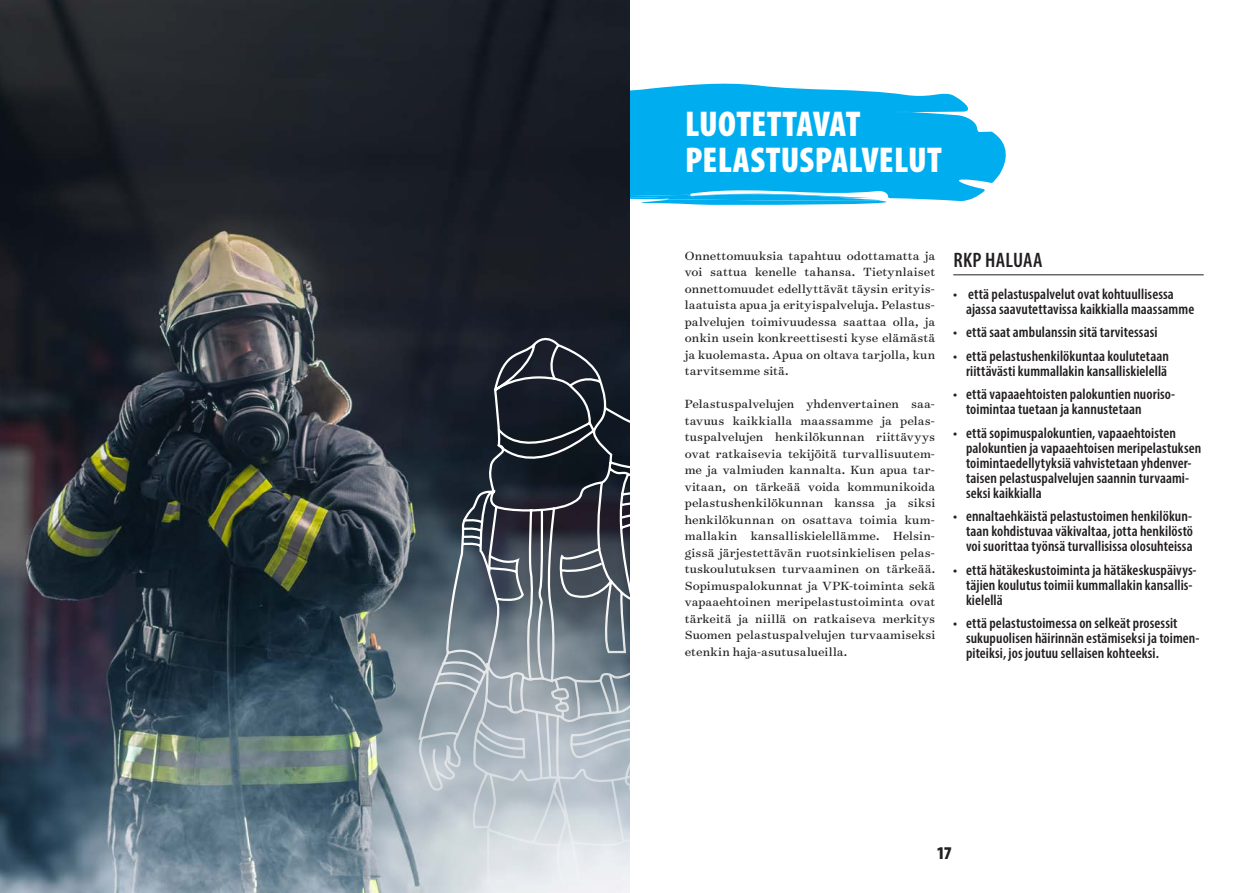
<style>
.page{position:relative;width:1259px;height:893px;background:#fff}
.page>*{position:absolute;margin:0;border:0;box-sizing:border-box;transform-origin:0 0}
.t1{font:900 condensed 36px "Myriad Pro";letter-spacing:.005em;color:#fff}
.VI_VILL{font:600 condensed 21px "Myriad Pro";letter-spacing:.01em;color:#231f20}
.t2{font:900 condensed 18px "Myriad Pro";color:#231f20}
.VI_VILL-2{font:600 condensed 15px/15px "Myriad Pro";letter-spacing:.005em;color:#231f20}
.t3{font:13.5px/16.5px "Surveyor Text";letter-spacing:.005em;color:#231f20;text-align:justify}
</style>
<div class="page">
<svg style="left:629px;top:81px;width:377px;height:120px;background:#23b8f0"></svg>
<svg style="left:889px;top:112px;width:22px;height:1px"></svg>
<svg style="left:629px;top:192px;width:268px;height:13px"></svg>
<img style="left:0;top:0;width:629px;height:893px">
<svg style="left:417px;top:336px;width:213px;height:551px;background:#727b84"></svg>
<hr style="left:953px;top:275px;width:250px;height:1px;background:#231f20">
<p class="t1" style="left:685px;top:101px;width:177px">LUOTETTAVAT</p>
<p class="t1" style="left:685px;top:137px;width:258px">PELASTUSPALVELUT</p>
<p class="t3" style="left:685px;top:247px;width:252px">Onnettomuuksia tapahtuu odottamatta ja voi sattua kenelle tahansa. Tietynlaiset onnettomuudet edellyttävät täysin erityis&shy;laatuista apua ja erityispalveluja. Pelastus&shy;palvelujen toimivuudessa saattaa olla, ja onkin usein konkreettisesti kyse elämästä ja kuolemasta. Apua on oltava tarjolla, kun tarvitsemme sitä.</p>
<p class="t3" style="left:685px;top:395px;width:252px">Pelastuspalvelujen yhdenvertainen saa&shy;tavuus kaikkialla maassamme ja pelas&shy;tuspalvelujen henkilökunnan riittävyys ovat ratkaisevia tekijöitä turvallisuutem&shy;me ja valmiuden kannalta. Kun apua tar&shy;vitaan, on tärkeää voida kommunikoida pelastushenkilökunnan kanssa ja siksi henkilökunnan on osattava toimia kum&shy;mallakin kansalliskielellämme. Helsin&shy;gissä järjestettävän ruotsinkielisen pelas&shy;tuskoulutuksen turvaaminen on tärkeää.<br>Sopimuspalokunnat ja VPK-toiminta sekä vapaaehtoinen meripelastustoiminta ovat tärkeitä ja niillä on ratkaiseva merkitys Suomen pelastuspalvelujen turvaamiseksi etenkin haja-asutusalueilla.</p>
<p class="VI_VILL" style="left:953px;top:247px;width:91px">RKP HALUAA</p>
<p class="VI_VILL-2" style="left:966px;top:286px;width:230px;text-indent:-13px">• että pelastuspalvelut ovat kohtuullisessa ajassa saavutettavissa kaikkialla maassamme</p>
<p class="VI_VILL-2" style="left:953px;top:325px;width:206px">• että saat ambulanssin sitä tarvitessasi</p>
<p class="VI_VILL-2" style="left:953px;top:348px;width:217px;text-align:right">• että pelastushenkilökuntaa koulutetaan riittävästi kummallakin kansalliskielellä</p>
<p class="VI_VILL-2" style="left:966px;top:387px;width:211px;text-indent:-13px">• että vapaaehtoisten palokuntien nuoriso&shy;toimintaa tuetaan ja kannustetaan</p>
<p class="VI_VILL-2" style="left:966px;top:425px;width:237px;text-indent:-13px">• että sopimuspalokuntien, vapaaehtoisten palokuntien ja vapaaehtoisen meripelastuksen toimintaedellytyksiä vahvistetaan yhdenver&shy;taisen pelastuspalvelujen saannin turvaami&shy;seksi kaikkialla</p>
<p class="VI_VILL-2" style="left:966px;top:509px;width:229px;text-align:justify;text-indent:-13px">• ennaltaehkäistä pelastustoimen henkilökun&shy;taan kohdistuvaa väkivaltaa, jotta henkilöstö voi suorittaa työnsä turvallisissa olosuhteissa</p>
<p class="VI_VILL-2" style="left:966px;top:562px;width:232px;text-indent:-13px">• että hätäkeskustoiminta ja hätäkeskuspäivys&shy;täjien koulutus toimii kummallakin kansallis&shy;kielellä</p>
<p class="VI_VILL-2" style="left:966px;top:616px;width:235px;text-indent:-13px">• että pelastustoimessa on selkeät prosessit sukupuolisen häirinnän estämiseksi ja toimen&shy;piteiksi, jos joutuu sellaisen kohteeksi.</p>
<h3 class="t2" style="left:936px;top:841px;width:17px">17</h3>
</div>
